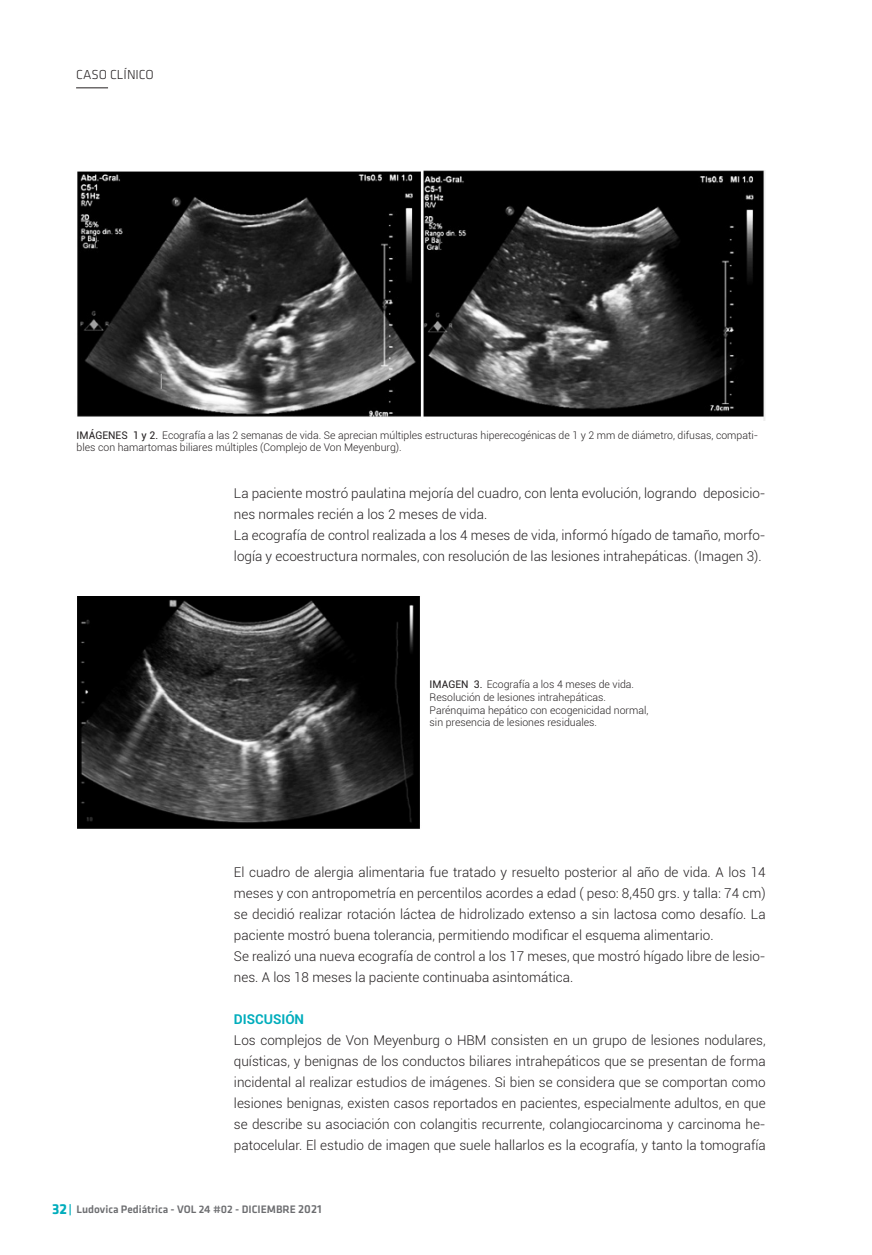
<style>
.page{position:relative;width:872px;height:1255px;background:#fff}
.page>*{position:absolute;margin:0;border:0;box-sizing:border-box;transform-origin:0 0}
.t1{font:300 13.5px/21px "Roboto";color:#231f20}
.t2{font:300 13.5px "Klavika";color:#231f20}
.t3{font:700 13.5px "Roboto";color:#00adbc}
.t4{font:500 11.25px "Klavika";color:#6c6d70}
.t5{font:300 10.5px/12.6px "Roboto";color:#231f20}
.s1{font-weight:400}
.s2{font-weight:700;font-size:15px;color:#00adbc}
.s3{font-weight:700;color:#00adbc}
.s4{font-size:12px}
</style>
<div class="page">
<hr style="left:76px;top:88px;width:32px;height:1px;background:#231f20">
<img style="left:77px;top:170px;width:688px;height:250px">
<img style="left:77px;top:596px;width:343px;height:233px">
<p class="t2" style="left:76px;top:67px;width:79px">CASO CLÍNICO</p>
<p class="t5" style="left:77px;top:428px;width:683px"><span class="s1">IMÁGENES 1 y 2.</span> Ecografía a las 2 semanas de vida. Se aprecian múltiples estructuras hiperecogénicas de 1 y 2 mm de diámetro, difusas, compati&shy;bles con hamartomas biliares múltiples (Complejo de Von Meyenburg).</p>
<p class="t1" style="left:234px;top:482px;width:533px">La paciente mostró paulatina mejoría del cuadro, con lenta evolución, logrando deposicio&shy;nes normales recién a los 2 meses de vida.</p>
<p class="t1" style="left:234px;top:524px;width:533px">La ecografía de control realizada a los 4 meses de vida, informó hígado de tamaño, morfo&shy;logía y ecoestructura normales, con resolución de las lesiones intrahepáticas. (Imagen 3).</p>
<p class="t5" style="left:429px;top:678px;width:206px"><span class="s1">IMAGEN 3.</span> Ecografía a los 4 meses de vida.</p>
<p class="t5" style="left:429px;top:690px;width:178px">Resolución de lesiones intrahepáticas.</p>
<p class="t5" style="left:429px;top:703px;width:220px">Parénquima hepático con ecogenicidad normal,</p>
<p class="t5" style="left:429px;top:716px;width:169px">sin presencia de lesiones residuales.</p>
<p class="t1" style="left:234px;top:860px;width:533px;text-align:justify">El cuadro de alergia alimentaria fue tratado y resuelto posterior al año de vida. A los 14 meses y con antropometría en percentilos acordes a edad ( peso: 8,450 grs. y talla: 74 cm) se decidió realizar rotación láctea de hidrolizado extenso a sin lactosa como desafío. La paciente mostró buena tolerancia, permitiendo modificar el esquema alimentario.</p>
<p class="t1" style="left:234px;top:944px;width:533px">Se realizó una nueva ecografía de control a los 17 meses, que mostró hígado libre de lesio&shy;nes. A los 18 meses la paciente continuaba asintomática.</p>
<p class="t3" style="left:234px;top:1009px;width:72px">DISCUSIÓN</p>
<p class="t1" style="left:234px;top:1028px;width:533px;text-align:justify">Los complejos de Von Meyenburg o HBM consisten en un grupo de lesiones nodulares, quísticas, y benignas de los conductos biliares intrahepáticos que se presentan de forma incidental al realizar estudios de imágenes. Si bien se considera que se comportan como lesiones benignas, existen casos reportados en pacientes, especialmente adultos, en que se describe su asociación con colangitis recurrente, colangiocarcinoma y carcinoma he&shy;patocelular. El estudio de imagen que suele hallarlos es la ecografía, y tanto la tomografía</p>
<p class="t4" style="left:52px;top:1203px;width:271px"><span class="s2">32</span> <span class="s3">|</span> Ludovica Pediátrica - VOL 24 #02 - DICIEMBRE <span class="s4">2021</span></p>
</div>
